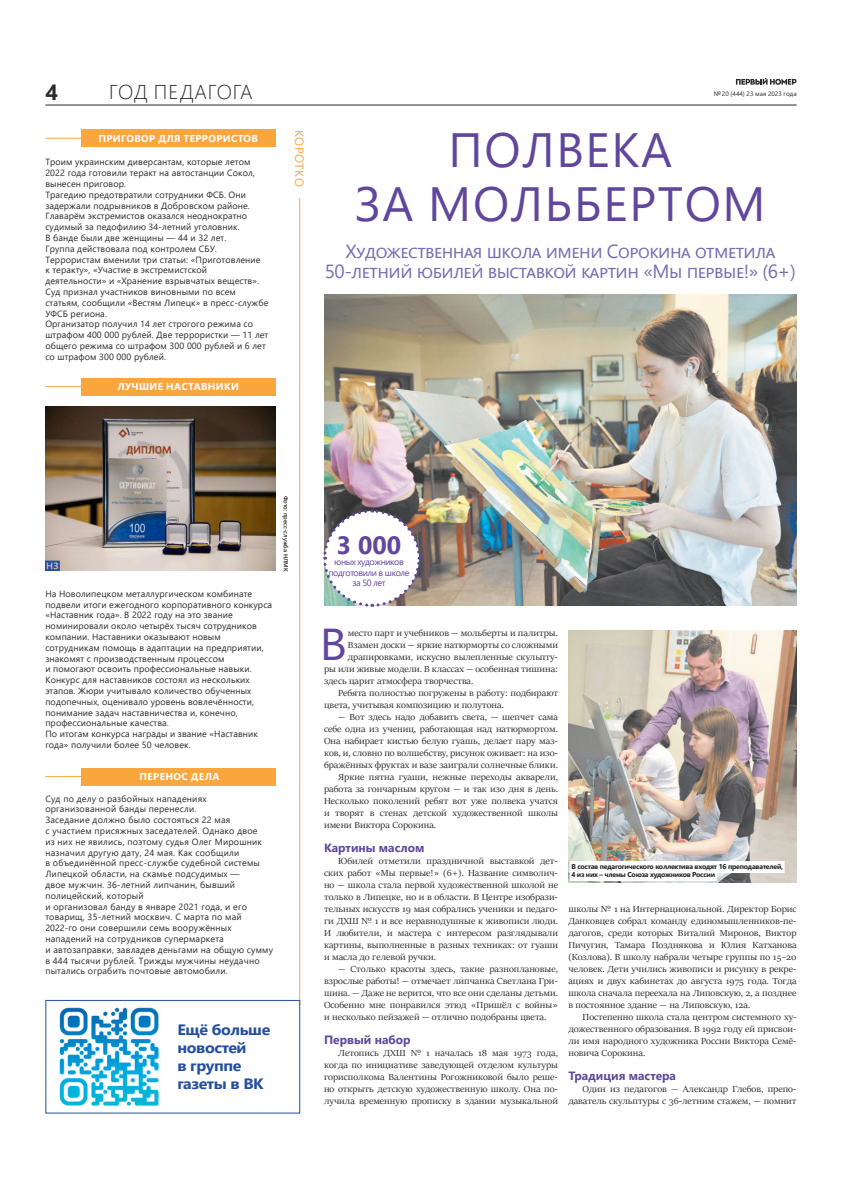
<style>
.page{position:relative;width:842px;height:1191px;background:#fff}
.page>*{position:absolute;margin:0;border:0;box-sizing:border-box;transform-origin:0 0}
.t1{font:48px/54px "Segoe UI";letter-spacing:.035em;color:#60479d;text-align:center}
.t2{font:44.5px "Segoe UI";color:#60479d;scale:1.07 1}
.t3{font:700 25px "Segoe UI";color:#60479d}
.t4{font:700 22px "Segoe UI";color:#2b292a}
.t5{font:300 20px "Segoe UI";letter-spacing:.045em;color:#2b292a}
.t6{font:19px/20px "Segoe UI";letter-spacing:-.025em;color:#756fb3;text-align:center}
.t7{font:700 15px/18px "Segoe UI";letter-spacing:-.025em;color:#244ea1;scale:1.07 1}
.t8{font:700 12px "Segoe UI";color:#60479d}
.t9{font:12px "Segoe UI";letter-spacing:.045em;color:#faa63f}
.t10{font:700 10px "Segoe UI";letter-spacing:.035em;color:#fff}
.t11{font:9.9px/12px "Sitka Banner";color:#2b292a;text-align:justify;scale:1.07 1}
.t12{font:9px/10.8px "Segoe UI";letter-spacing:.01em;color:#2b292a}
.t13{font:9px/10.8px "Segoe UI";letter-spacing:-.05em;color:#60479d;text-align:center}
.t14{font:700 7px/8px "Segoe UI";letter-spacing:-.03em;color:#231f20}
.t15{font:6.4px "Segoe UI";color:#2b292a}
.t16{font:600 6px "Segoe UI";color:#231f20}
</style>
<div class="page">
<hr style="left:45px;top:104px;width:752px;height:1px;background:#2b292a">
<svg style="left:736px;top:78px;width:60px;height:7px"></svg>
<img style="left:324px;top:295px;width:473px;height:310px">
<hr style="left:45px;top:138px;width:230px;height:1px;background:#faa63f">
<hr style="left:45px;top:776px;width:230px;height:1px;background:#faa63f">
<hr style="left:45px;top:386px;width:230px;height:1px;background:#faa63f">
<div style="left:81px;top:130px;width:194px;height:17px;background:#faa63f"></div>
<div style="left:81px;top:768px;width:194px;height:17px;background:#faa63f"></div>
<div style="left:81px;top:378px;width:194px;height:17px;background:#faa63f"></div>
<hr style="left:299px;top:198px;width:1px;height:807px;background:#faa63f">
<img style="left:45px;top:406px;width:231px;height:165px">
<img style="left:568px;top:630px;width:229px;height:252px">
<svg style="left:323px;top:508px;width:99px;height:99px"></svg>
<div style="left:570px;top:861px;width:215px;height:12px;background:#fff"></div>
<div style="left:570px;top:869px;width:147px;height:12px;background:#fff"></div>
<img style="left:59px;top:1007px;width:100px;height:99px">
<div style="left:45px;top:1000px;width:255px;height:113px;border:1px solid #244ea1"></div>
<svg style="left:45px;top:560px;width:15px;height:11px"></svg>
<h3 class="t4" style="left:45px;top:71px;width:14px">4</h3>
<p class="t15" style="left:714px;top:88px;width:84px">№ 20 (444) 23 мая 2023 года</p>
<h1 class="t1" style="left:355px;top:118px;width:412px">ПОЛВЕКА<br>ЗА МОЛЬБЕРТОМ</h1>
<h3 class="t6" style="left:325px;top:239px;width:472px">Художественная школа имени Сорокина отметила<br>50-летний юбилей выставкой картин «Мы первые!» (6+)</h3>
<h3 class="t5" style="left:109px;top:73px;width:145px">ГОД ПЕДАГОГА</h3>
<p class="t9" style="left:311px;top:129px;width:59px;rotate:90deg">КОРОТКО</p>
<p class="t10" style="left:98px;top:129px;width:161px">ПРИГОВОР ДЛЯ ТЕРРОРИСТОВ</p>
<p class="t12" style="left:45px;top:156px;width:225px">Троим украинским диверсантам, которые летом 2022 года готовили теракт на автостанции Сокол, вынесен приговор.<br>Трагедию предотвратили сотрудники ФСБ. Они задержали подрывников в Добровском районе.<br>Главарём экстремистов оказался неоднократно судимый за педофилию 34-летний уголовник.<br>В банде были две женщины — 44 и 32 лет.<br>Группа действовала под контролем СБУ.<br>Террористам вменили три статьи: «Приготовление<br>к теракту», «Участие в экстремистской деятельности» и «Хранение взрывчатых веществ».<br>Суд признал участников виновными по всем статьям, сообщили «Вестям Липецк» в пресс-службе УФСБ региона.<br>Организатор получил 14 лет строгого режима со штрафом 400 000 рублей. Две террористки — 11 лет общего режима со штрафом 300 000 рублей и 6 лет со штрафом 300 000 рублей.</p>
<p class="t10" style="left:117px;top:377px;width:123px">ЛУЧШИЕ НАСТАВНИКИ</p>
<p class="t12" style="left:45px;top:587px;width:228px">На Новолипецком металлургическом комбинате подвели итоги ежегодного корпоративного конкурса «Наставник года». В 2022 году на это звание номинировали около четырёх тысяч сотрудников компании. Наставники оказывают новым сотрудникам помощь в адаптации на предприятии, знакомят с производственным процессом<br>и помогают освоить профессиональные навыки.<br>Конкурс для наставников состоял из нескольких этапов. Жюри учитывало количество обученных подопечных, оценивало уровень вовлечённости, понимание задач наставничества и, конечно, профессиональные качества.<br>По итогам конкурса награды и звание «Наставник года» получили более 50 человек.</p>
<p class="t10" style="left:140px;top:767px;width:81px">ПЕРЕНОС ДЕЛА</p>
<p class="t12" style="left:45px;top:792px;width:229px">Суд по делу о разбойных нападениях организованной банды перенесли.<br>Заседание должно было состояться 22 мая<br>с участием присяжных заседателей. Однако двое<br>из них не явились, поэтому судья Олег Мирошник назначил другую дату, 24 мая. Как сообщили<br>в объединённой пресс-службе судебной системы Липецкой области, на скамье подсудимых —<br>двое мужчин. 36-летний липчанин, бывший полицейский, который<br>и организовал банду в январе 2021 года, и его товарищ, 35-летний москвич. С марта по май 2022-го они совершили семь вооружённых нападений на сотрудников супермаркета<br>и автозаправки, завладев деньгами на общую сумму в 444 тысячи рублей. Трижды мужчины неудачно пытались ограбить почтовые автомобили.</p>
<p class="t16" style="left:292px;top:495px;width:77px;rotate:90deg">Фото: пресс-служба НЛМК</p>
<h3 class="t7" style="left:177px;top:1019px;width:88px">Ещё больше новостей<br>в группе газеты в ВК</h3>
<h3 class="t3" style="left:337px;top:521px;width:66px">3 000</h3>
<p class="t13" style="left:328px;top:555px;width:83px">юных художников подготовили в школе за 50 лет</p>
<h2 class="t2" style="left:320px;top:602px;width:27px">В</h2>
<p class="t11" style="left:348px;top:627px;width:198px">место парт и учебников — мольберты и палитры.</p>
<p class="t11" style="left:348px;top:639px;width:198px">Взамен доски — яркие натюрморты со сложными</p>
<p class="t11" style="left:348px;top:651px;width:198px">драпировками, искусно вылепленные скульпту-</p>
<p class="t11" style="left:324px;top:663px;width:220px">ры или живые модели. В классах — особенная тишина:</p>
<p class="t11" style="left:324px;top:675px;width:141px">здесь царит атмосфера творчества.</p>
<p class="t11" style="left:338px;top:687px;width:207px">Ребята полностью погружены в работу: подбирают</p>
<p class="t11" style="left:324px;top:699px;width:170px">цвета, учитывая композицию и полутона.</p>
<p class="t11" style="left:338px;top:711px;width:207px">— Вот здесь надо добавить света, — шепчет сама</p>
<p class="t11" style="left:324px;top:723px;width:220px">себе одна из учениц, работающая над натюрмортом.</p>
<p class="t11" style="left:324px;top:735px;width:220px">Она набирает кистью белую гуашь, делает пару маз-</p>
<p class="t11" style="left:324px;top:747px;width:220px">ков, и, словно по волшебству, рисунок оживает: на изо-</p>
<p class="t11" style="left:324px;top:759px;width:220px">бражённых фруктах и вазе заиграли солнечные блики.</p>
<p class="t11" style="left:338px;top:771px;width:207px">Яркие пятна гуаши, нежные переходы акварели,</p>
<p class="t11" style="left:324px;top:783px;width:220px">работа за гончарным кругом — и так изо дня в день.</p>
<p class="t11" style="left:324px;top:795px;width:220px">Несколько поколений ребят вот уже полвека учатся</p>
<p class="t11" style="left:324px;top:807px;width:220px">и творят в стенах детской художественной школы</p>
<p class="t11" style="left:324px;top:819px;width:106px">имени Виктора Сорокина.</p>
<p class="t8" style="left:324px;top:836px;width:102px">Картины маслом</p>
<p class="t11" style="left:324px;top:855px;width:220px;text-indent:14px">Юбилей отметили праздничной выставкой дет&shy;ских работ «Мы первые!» (6+). Название символич&shy;но — школа стала первой художественной школой не только в Липецке, но и в области. В Центре изобрази&shy;тельных искусств 19 мая собрались ученики и педаго&shy;ги ДХШ № 1 и все неравнодушные к живописи люди.<br>И любители, и мастера с интересом разглядывали картины, выполненные в разных техниках: от гуаши и масла до гелевой ручки.</p>
<p class="t11" style="left:324px;top:963px;width:220px;text-indent:14px">— Столько красоты здесь, такие разноплановые, взрослые работы! — отмечает липчанка Светлана Гри&shy;шина. — Даже не верится, что все они сделаны детьми.<br>Особенно мне понравился этюд «Пришёл с войны» и несколько пейзажей — отлично подобраны цвета.</p>
<p class="t8" style="left:324px;top:1028px;width:88px">Первый набор</p>
<p class="t11" style="left:324px;top:1047px;width:220px;text-indent:14px">Летопись ДХШ № 1 началась 18 мая 1973 года, когда по инициативе заведующей отделом культуры горисполкома Валентины Рогожниковой было реше&shy;но открыть детскую художественную школу. Она по&shy;лучила временную прописку в здании музыкальной</p>
<p class="t14" style="left:571px;top:862px;width:213px">В состав педагогического коллектива входят 16 преподавателей,<br>4 из них – члены Союза художников России</p>
<p class="t11" style="left:568px;top:903px;width:215px">школы № 1 на Интернациональной. Директор Борис Данковцев собрал команду единомышленников-пе&shy;дагогов, среди которых Виталий Миронов, Виктор Пичугин, Тамара Позднякова и Юлия Катханова (Козлова). В школу набрали четыре группы по 15–20 человек. Дети учились живописи и рисунку в рекре&shy;ациях и двух кабинетах до августа 1975 года. Тогда школа сначала переехала на Липовскую, 2, а позднее в постоянное здание — на Липовскую, 12а.</p>
<p class="t11" style="left:568px;top:1011px;width:215px;text-indent:14px">Постепенно школа стала центром системного ху&shy;дожественного образования. В 1992 году ей присвои&shy;ли имя народного художника России Виктора Семё&shy;новича Сорокина.</p>
<p class="t8" style="left:568px;top:1064px;width:109px">Традиция мастера</p>
<p class="t11" style="left:568px;top:1083px;width:215px;text-align:right">Один из педагогов — Александр Глебов, препо&shy;даватель скульптуры с 36-летним стажем, — помнит</p>
</div>
